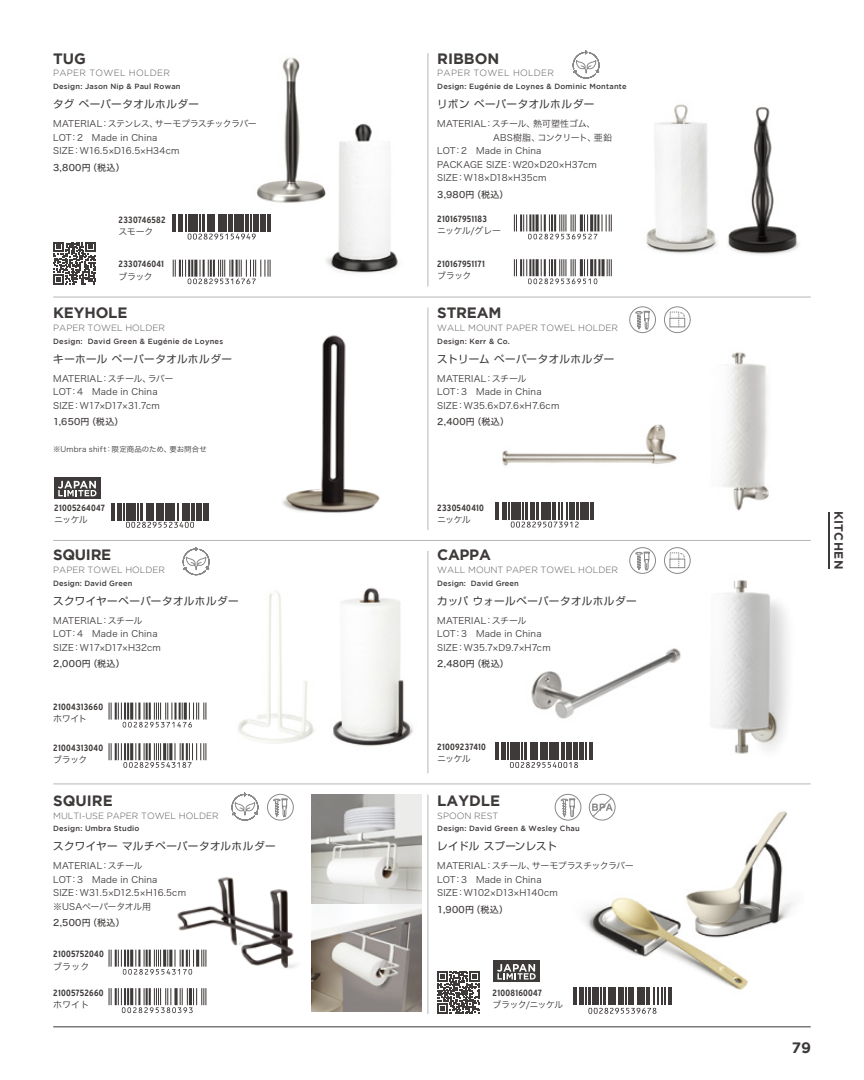
<style>
.page{position:relative;width:864px;height:1080px;background:#fff}
.page>*{position:absolute;margin:0;border:0;box-sizing:border-box;transform-origin:0 0}
.t1{font:700 15px "Gotham";letter-spacing:-.01em;color:#3e3a39}
.t2{font:700 12px "Gotham";letter-spacing:.04em;color:#3e3a39}
.t3{font:10.5px "Shin Go Pro";letter-spacing:.03em;color:#3e3a39}
.t4{font:9px/13.5px "Hiragino Sans W3";letter-spacing:.015em;color:#3e3a39}
.t5{font:700 condensed 9px "Interstate";letter-spacing:.02em;color:#3e3a39}
.t6{font:300 9px "Gotham";color:#595757}
.t7{font:9px "Hiragino Sans W5";letter-spacing:.035em;color:#3e3a39}
.t8{font:300 9px "Gotham";letter-spacing:.035em;color:#595757}
.t9{font:9px "Hiragino Sans W3";letter-spacing:-.075em;color:#3e3a39}
.t10{font:9px "Hira Kaku Pro N W3";color:#3e3a39}
.t11{font:500 7.5px "Gotham";letter-spacing:.025em;color:#3e3a39}
.t12{font:7.5px "Hiragino Sans W3";letter-spacing:.02em;color:#3e3a39}
</style>
<div class="page">
<img style="left:573px;top:897px;width:176px;height:108px">
<img style="left:680px;top:811px;width:114px;height:137px">
<img style="left:172px;top:877px;width:125px;height:92px">
<img style="left:311px;top:795px;width:110px;height:216px">
<img style="left:326px;top:123px;width:73px;height:150px">
<img style="left:256px;top:57px;width:79px;height:150px">
<img style="left:502px;top:424px;width:175px;height:43px">
<img style="left:723px;top:352px;width:46px;height:159px">
<img style="left:333px;top:587px;width:80px;height:159px">
<img style="left:238px;top:591px;width:76px;height:153px">
<img style="left:730px;top:107px;width:69px;height:148px">
<img style="left:646px;top:104px;width:84px;height:150px">
<img style="left:686px;top:565px;width:102px;height:189px">
<img style="left:531px;top:629px;width:158px;height:104px">
<img style="left:282px;top:335px;width:98px;height:178px">
<svg style="left:183px;top:547px;width:27px;height:29px"></svg>
<div style="left:267px;top:794px;width:26px;height:26px;border:1px solid #898989;border-radius:50%"></div>
<svg style="left:271px;top:798px;width:16px;height:19px"></svg>
<svg style="left:232px;top:793px;width:27px;height:28px"></svg>
<svg style="left:573px;top:50px;width:27px;height:29px"></svg>
<hr style="left:255px;top:215px;width:3px;height:17px;background:#3e3a39">
<hr style="left:260px;top:215px;width:3px;height:17px;background:#3e3a39">
<svg style="left:264px;top:215px;width:6px;height:17px"></svg>
<svg style="left:173px;top:215px;width:82px;height:25px"></svg>
<svg style="left:173px;top:260px;width:97px;height:24px"></svg>
<svg style="left:53px;top:242px;width:43px;height:42px"></svg>
<svg style="left:513px;top:214px;width:98px;height:26px"></svg>
<svg style="left:513px;top:259px;width:98px;height:25px"></svg>
<svg style="left:108px;top:743px;width:98px;height:25px"></svg>
<svg style="left:108px;top:703px;width:98px;height:25px"></svg>
<svg style="left:495px;top:742px;width:97px;height:26px"></svg>
<svg style="left:108px;top:950px;width:98px;height:25px"></svg>
<svg style="left:108px;top:988px;width:98px;height:25px"></svg>
<div style="left:629px;top:307px;width:26px;height:26px;border:1px solid #898989;border-radius:50%"></div>
<svg style="left:633px;top:311px;width:16px;height:19px"></svg>
<div style="left:664px;top:307px;width:26px;height:26px;border:1px solid #898989;border-radius:50%"></div>
<svg style="left:669px;top:312px;width:15px;height:15px"></svg>
<div style="left:629px;top:547px;width:26px;height:27px;border:1px solid #898989;border-radius:50%"></div>
<svg style="left:633px;top:552px;width:16px;height:19px"></svg>
<div style="left:664px;top:547px;width:26px;height:27px;border:1px solid #898989;border-radius:50%"></div>
<svg style="left:669px;top:552px;width:15px;height:16px"></svg>
<svg style="left:495px;top:503px;width:98px;height:25px"></svg>
<div style="left:554px;top:794px;width:27px;height:26px;border:1px solid #898989;border-radius:50%"></div>
<svg style="left:559px;top:798px;width:16px;height:19px"></svg>
<svg style="left:588px;top:794px;width:27px;height:26px"></svg>
<hr style="left:198px;top:503px;width:4px;height:17px;background:#3e3a39">
<svg style="left:204px;top:503px;width:5px;height:17px"></svg>
<svg style="left:111px;top:503px;width:86px;height:25px"></svg>
<hr style="left:827px;top:512px;width:1px;height:56px;background:#3e3a39">
<hr style="left:53px;top:1026px;width:757px;height:1px;background:#3e3a39">
<hr style="left:427px;top:551px;width:1px;height:222px;background:#b5b6b6">
<hr style="left:427px;top:308px;width:1px;height:222px;background:#b5b6b6">
<hr style="left:53px;top:297px;width:757px;height:1px;background:#b5b6b6">
<hr style="left:427px;top:53px;width:1px;height:233px;background:#b5b6b6">
<hr style="left:53px;top:540px;width:757px;height:1px;background:#b5b6b6">
<hr style="left:53px;top:784px;width:757px;height:1px;background:#b5b6b6">
<hr style="left:427px;top:794px;width:1px;height:220px;background:#b5b6b6">
<svg style="left:573px;top:988px;width:98px;height:26px"></svg>
<svg style="left:437px;top:971px;width:42px;height:43px"></svg>
<div style="left:493px;top:961px;width:47px;height:21px;background:#3e3a39"></div>
<svg style="left:497px;top:964px;width:38px;height:16px"></svg>
<div style="left:54px;top:478px;width:47px;height:21px;background:#3e3a39"></div>
<svg style="left:58px;top:481px;width:38px;height:15px"></svg>
<h1 class="t1" style="left:53px;top:50px;width:34px">TUG</h1>
<p class="t8" style="left:53px;top:68px;width:118px">PAPER TOWEL HOLDER</p>
<p class="t11" style="left:53px;top:82px;width:129px">Design: Jason Nip &amp; Paul Rowan</p>
<p class="t3" style="left:53px;top:95px;width:147px">タグ ペーパータオルホルダー</p>
<p class="t4" style="left:53px;top:116px;width:205px">MATERIAL：ステンレス、サーモプラスチックラバー<br>LOT：2　Made in China<br>SIZE：W16.5×D16.5×H34cm</p>
<p class="t7" style="left:53px;top:159px;width:73px">3,800円（税込）</p>
<p class="t5" style="left:119px;top:214px;width:49px">2330746582</p>
<p class="t4" style="left:119px;top:224px;width:36px">スモーク</p>
<p class="t5" style="left:119px;top:259px;width:47px">2330746041</p>
<p class="t4" style="left:119px;top:269px;width:36px">ブラック</p>
<h1 class="t1" style="left:53px;top:304px;width:76px">KEYHOLE</h1>
<p class="t6" style="left:53px;top:323px;width:113px">PAPER TOWEL HOLDER</p>
<p class="t11" style="left:53px;top:337px;width:171px">Design: David Green &amp; Eugénie de Loynes</p>
<p class="t3" style="left:53px;top:350px;width:180px">キーホール ペーパータオルホルダー</p>
<p class="t4" style="left:53px;top:371px;width:122px">MATERIAL：スチール、ラバー<br>LOT：4　Made in China<br>SIZE：W17×D17×31.7cm</p>
<p class="t7" style="left:53px;top:414px;width:72px">1,650円（税込）</p>
<p class="t12" style="left:53px;top:442px;width:155px">※Umbra shift：限定商品のため、要お問合せ</p>
<p class="t5" style="left:54px;top:503px;width:52px">21005264047</p>
<p class="t4" style="left:54px;top:512px;width:35px">ニッケル</p>
<h1 class="t1" style="left:53px;top:546px;width:60px">SQUIRE</h1>
<p class="t6" style="left:53px;top:565px;width:113px">PAPER TOWEL HOLDER</p>
<p class="t11" style="left:53px;top:579px;width:81px">Design: David Green</p>
<p class="t3" style="left:53px;top:592px;width:187px">スクワイヤーペーパータオルホルダー</p>
<p class="t4" style="left:53px;top:613px;width:109px">MATERIAL：スチール<br>LOT：4　Made in China<br>SIZE：W17×D17×H32cm</p>
<p class="t7" style="left:53px;top:656px;width:73px">2,000円（税込）</p>
<p class="t5" style="left:53px;top:702px;width:51px">21004313660</p>
<p class="t4" style="left:53px;top:712px;width:35px">ホワイト</p>
<p class="t5" style="left:53px;top:743px;width:52px">21004313040</p>
<p class="t4" style="left:53px;top:752px;width:36px">ブラック</p>
<h1 class="t1" style="left:53px;top:792px;width:61px">SQUIRE</h1>
<p class="t6" style="left:53px;top:810px;width:167px">MULTI-USE PAPER TOWEL HOLDER</p>
<p class="t11" style="left:53px;top:824px;width:88px">Design: Umbra Studio</p>
<p class="t3" style="left:53px;top:838px;width:224px">スクワイヤー マルチペーパータオルホルダー</p>
<p class="t4" style="left:53px;top:859px;width:134px">MATERIAL：スチール<br>LOT：3　Made in China<br>SIZE：W31.5×D12.5×H16.5cm ※USAペーパータオル用</p>
<p class="t7" style="left:53px;top:915px;width:73px">2,500円（税込）</p>
<p class="t5" style="left:53px;top:949px;width:52px">21005752040</p>
<p class="t10" style="left:53px;top:958px;width:38px">ブラック</p>
<p class="t5" style="left:53px;top:988px;width:52px">21005752660</p>
<p class="t10" style="left:53px;top:997px;width:38px">ホワイト</p>
<h1 class="t1" style="left:437px;top:50px;width:63px">RIBBON</h1>
<p class="t8" style="left:437px;top:68px;width:118px">PAPER TOWEL HOLDER</p>
<p class="t11" style="left:437px;top:82px;width:191px">Design: Eugénie de Loynes &amp; Dominic Montante</p>
<p class="t3" style="left:437px;top:95px;width:158px">リボン ペーパータオルホルダー</p>
<p class="t4" style="left:437px;top:116px;width:176px">MATERIAL：スチール、熱可塑性ゴム、<br>　　　　　 ABS樹脂、コンクリート、亜鉛<br>LOT：2　Made in China<br>PACKAGE SIZE：W20×D20×H37cm<br>SIZE：W18×D18×H35cm</p>
<p class="t7" style="left:437px;top:186px;width:73px">3,980円（税込）</p>
<p class="t5" style="left:437px;top:214px;width:51px">210167951183</p>
<p class="t4" style="left:437px;top:224px;width:65px">ニッケル/グレー</p>
<p class="t5" style="left:437px;top:259px;width:49px">210167951171</p>
<p class="t4" style="left:437px;top:268px;width:36px">ブラック</p>
<h1 class="t1" style="left:437px;top:304px;width:66px">STREAM</h1>
<p class="t6" style="left:437px;top:323px;width:182px">WALL MOUNT PAPER TOWEL HOLDER</p>
<p class="t11" style="left:437px;top:337px;width:74px">Design: Kerr &amp; Co.</p>
<p class="t3" style="left:437px;top:350px;width:178px">ストリーム ペーパータオルホルダー</p>
<p class="t4" style="left:437px;top:371px;width:124px">MATERIAL：スチール<br>LOT：3　Made in China<br>SIZE：W35.6×D7.6×H7.6cm</p>
<p class="t7" style="left:437px;top:414px;width:73px">2,400円（税込）</p>
<p class="t5" style="left:437px;top:502px;width:48px">2330540410</p>
<p class="t4" style="left:437px;top:512px;width:35px">ニッケル</p>
<h1 class="t1" style="left:437px;top:546px;width:55px">CAPPA</h1>
<p class="t6" style="left:437px;top:565px;width:182px">WALL MOUNT PAPER TOWEL HOLDER</p>
<p class="t11" style="left:437px;top:579px;width:83px">Design: David Green</p>
<p class="t3" style="left:437px;top:592px;width:201px">カッパ ウォールペーパータオルホルダー</p>
<p class="t4" style="left:437px;top:613px;width:115px">MATERIAL：スチール<br>LOT：3　Made in China<br>SIZE：W35.7×D9.7×H7cm</p>
<p class="t7" style="left:437px;top:656px;width:73px">2,480円（税込）</p>
<p class="t5" style="left:437px;top:742px;width:50px">21009237410</p>
<p class="t4" style="left:437px;top:751px;width:35px">ニッケル</p>
<h1 class="t1" style="left:437px;top:792px;width:64px">LAYDLE</h1>
<p class="t6" style="left:437px;top:810px;width:63px">SPOON REST</p>
<p class="t11" style="left:437px;top:824px;width:144px">Design: David Green &amp; Wesley Chau</p>
<p class="t3" style="left:437px;top:838px;width:121px">レイドル スプーンレスト</p>
<p class="t4" style="left:437px;top:859px;width:198px">MATERIAL：スチール、サーモプラスチックラバー<br>LOT：3　Made in China<br>SIZE：W102×D13×H140cm</p>
<p class="t7" style="left:437px;top:901px;width:72px">1,900円（税込）</p>
<p class="t5" style="left:492px;top:987px;width:51px">21008160047</p>
<p class="t9" style="left:492px;top:996px;width:72px">ブラック/ニッケル</p>
<h2 class="t2" style="left:845px;top:511px;width:60px;rotate:90deg">KITCHEN</h2>
<h1 class="t1" style="left:791px;top:1039px;width:21px">79</h1>
</div>
